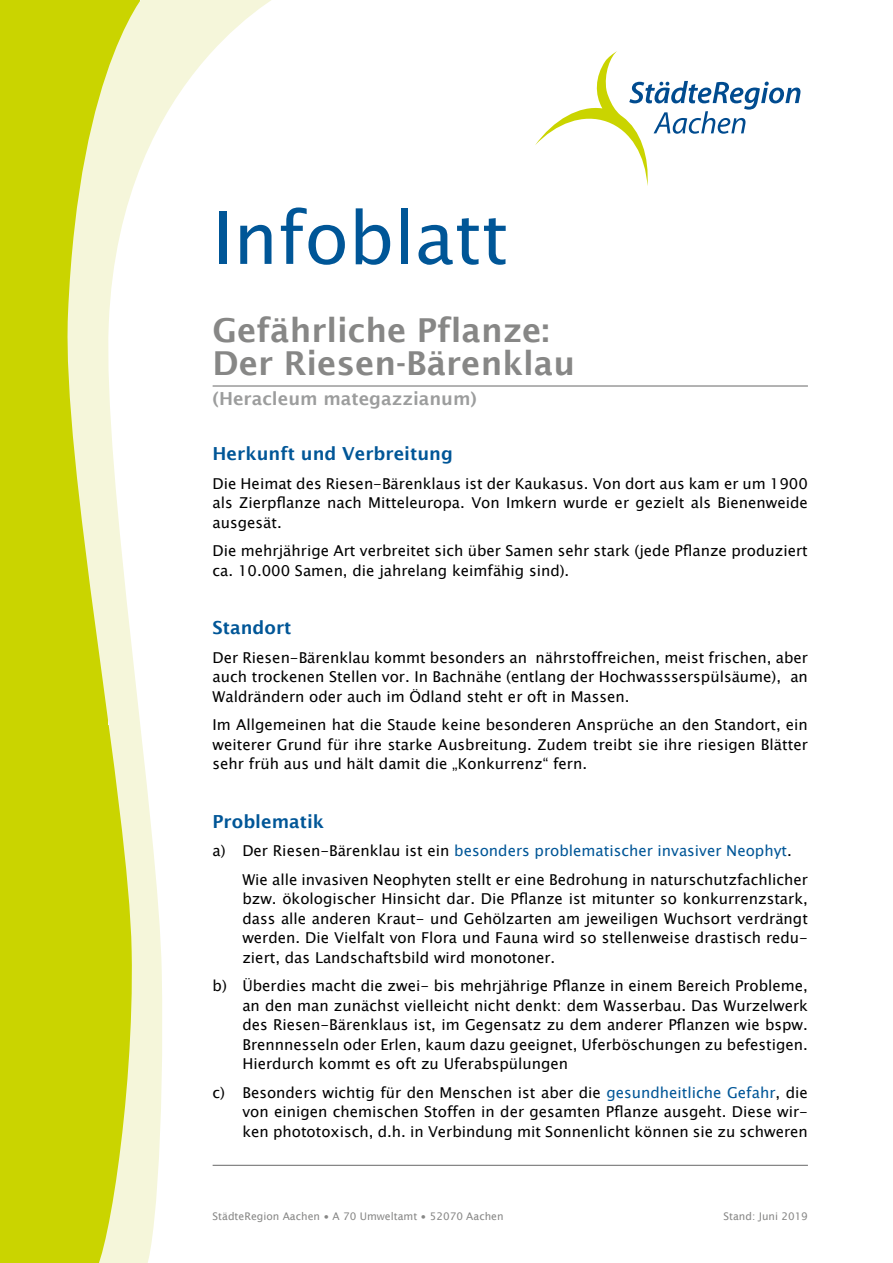
<style>
.page{position:relative;width:893px;height:1263px;background:#fff}
.page>*{position:absolute;margin:0;border:0;box-sizing:border-box;transform-origin:0 0}
.t1{font:72px "Lucida Sans";color:#005697}
.t2{font:600 33px/33px "Lucida Sans";color:#878786}
.t3{font:600 18px "Lucida Sans";color:#005697}
.t4{font:600 18px "Lucida Sans";color:#9c9d9d}
.t5{font:15px/19.5px "Lucida Sans Unicode";color:#000;text-align:justify}
.t6{font:10.5px "Lucida Sans";color:#878786}
.s1{color:#005697}
.s2{font-family:"Lucida Sans Unicode"}
</style>
<div class="page">
<div style="left:0;top:0;width:140px;height:1263px;background:#cad400"></div>
<svg style="left:535px;top:51px;width:265px;height:135px"></svg>
<hr style="left:213px;top:1165px;width:595px;height:1px;background:#000">
<svg style="left:67px;top:0;width:226px;height:1263px"></svg>
<hr style="left:213px;top:386px;width:595px;height:1px;background:#000">
<h1 class="t1" style="left:213px;top:197px;width:297px">Infoblatt</h1>
<h2 class="t2" style="left:213px;top:314px;width:364px">Gefährliche Pflanze:<br>Der Riesen-Bärenklau</h2>
<p class="t4" style="left:213px;top:388px;width:266px">(Heracleum mategazzianum)</p>
<p class="t3" style="left:213px;top:444px;width:242px">Herkunft und Verbreitung</p>
<p class="t5" style="left:213px;top:474px;width:597px">Die Heimat des Riesen-Bärenklaus ist der Kaukasus. Von dort aus kam er um 1900 als Zierpflanze nach Mitteleuropa. Von Imkern wurde er gezielt als Bienenweide ausgesät.</p>
<p class="t5" style="left:213px;top:541px;width:597px">Die mehrjährige Art verbreitet sich über Samen sehr stark (jede Pflanze produziert ca. 10.000 Samen, die jahrelang keimfähig sind).</p>
<p class="t3" style="left:213px;top:618px;width:80px">Standort</p>
<p class="t5" style="left:213px;top:648px;width:597px">Der Riesen-Bärenklau kommt besonders an nährstoffreichen, meist frischen, aber auch trockenen Stellen vor. In Bachnähe (entlang der Hochwassserspülsäume), an Waldrändern oder auch im Ödland steht er oft in Massen.</p>
<p class="t5" style="left:213px;top:715px;width:597px">Im Allgemeinen hat die Staude keine besonderen Ansprüche an den Standort, ein weiterer Grund für ihre starke Ausbreitung. Zudem treibt sie ihre riesigen Blätter sehr früh aus und hält damit die „Konkurrenz“ fern.</p>
<p class="t3" style="left:213px;top:811px;width:113px">Problematik</p>
<p class="t5" style="left:242px;top:837px;width:567px;line-height:28.5px;text-indent:-30px">a) Der Riesen-Bärenklau ist ein <span class="s1">besonders problematischer invasiver Neophyt</span>.<br>Wie alle invasiven Neophyten stellt er eine Bedrohung in naturschutzfachlicher</p>
<p class="t5" style="left:242px;top:889px;width:567px">bzw. ökologischer Hinsicht dar. Die Pflanze ist mitunter so konkurrenzstark, dass alle anderen Kraut- und Gehölzarten am jeweiligen Wuchsort verdrängt werden. Die Vielfalt von Flora und Fauna wird so stellenweise drastisch redu&shy;ziert, das Landschaftsbild wird monotoner.</p>
<p class="t5" style="left:242px;top:976px;width:567px;text-indent:-30px">b) Überdies macht die zwei- bis mehrjährige Pflanze in einem Bereich Probleme, an den man zunächst vielleicht nicht denkt: dem Wasserbau. Das Wurzelwerk des Riesen-Bärenklaus ist, im Gegensatz zu dem anderer Pflanzen wie bspw.<br>Brennnesseln oder Erlen, kaum dazu geeignet, Uferböschungen zu befestigen.<br>Hierdurch kommt es oft zu Uferabspülungen</p>
<p class="t5" style="left:242px;top:1083px;width:567px;text-indent:-30px">c) Besonders wichtig für den Menschen ist aber die <span class="s1">gesundheitliche Gefahr</span>, die von einigen chemischen Stoffen in der gesamten Pflanze ausgeht. Diese wir&shy;ken phototoxisch, d.h. in Verbindung mit Sonnenlicht können sie zu schweren</p>
<p class="t6" style="left:213px;top:1211px;width:292px">StädteRegion Aachen <span class="s2">∙</span> A 70 Umweltamt <span class="s2">∙</span> 52070 Aachen</p>
<p class="t6" style="left:724px;top:1211px;width:86px">Stand: Juni 2019</p>
</div>
